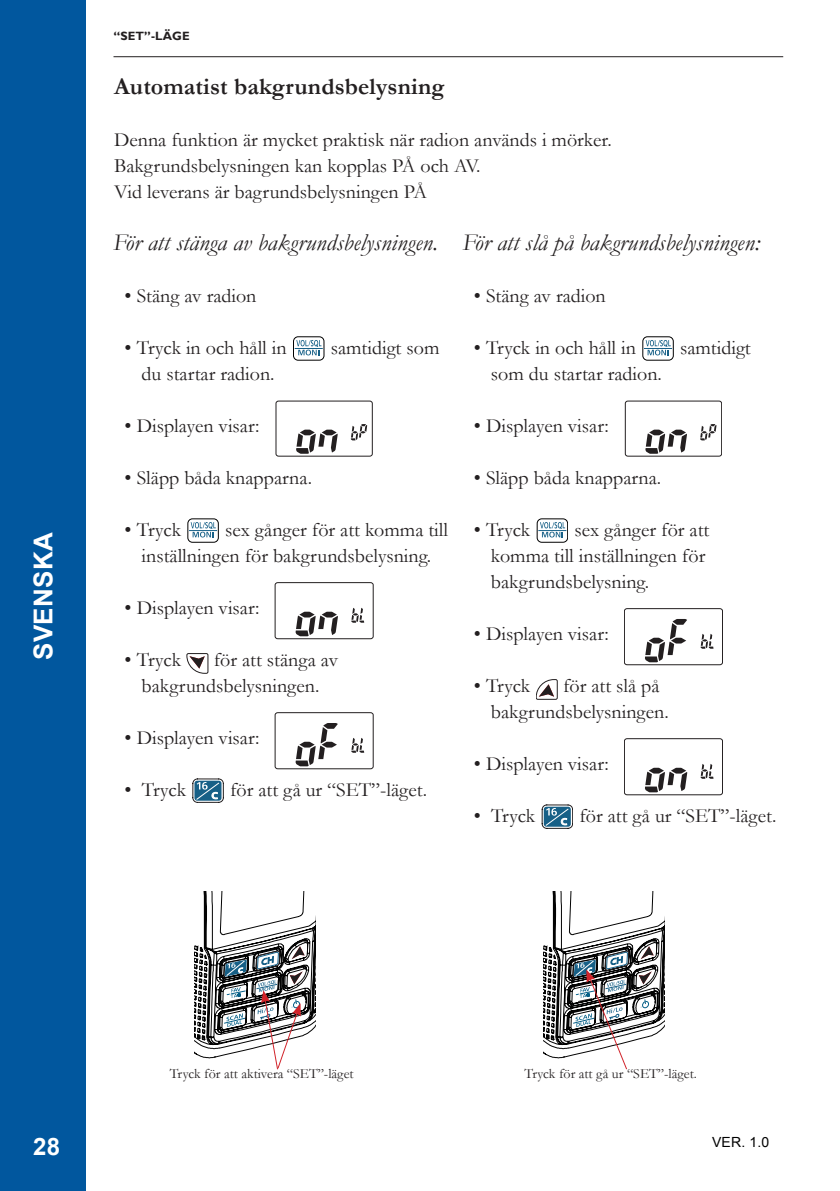
<style>
.page{position:relative;width:840px;height:1191px;background:#fff}
.page>*{position:absolute;margin:0;border:0;box-sizing:border-box;transform-origin:0 0}
.t1{font:700 26px "Arial";letter-spacing:.01em;color:#fff}
.Brödtext{font:italic 24px "Garamond";letter-spacing:.005em;color:#231f20}
.Ingress{font:700 24px "Garamond";letter-spacing:.005em;color:#231f20}
.t2{font:700 24px "Arial";color:#fff}
.Brödtext-2{font:20px/26px "Garamond";color:#231f20}
.Bildtext_bröd{font:14px "Garamond";color:#231f20}
.t3{font:14px "Arial";color:#000}
.t4{font:700 12px "Gill Sans";letter-spacing:.01em;color:#231f20}
</style>
<div class="page">
<div style="left:0;top:0;width:86px;height:1191px;background:#01579e"></div>
<hr style="left:113px;top:56px;width:669px;height:1px;background:#231f20">
<svg style="left:293px;top:336px;width:31px;height:24px"></svg>
<div style="left:275px;top:401px;width:97px;height:55px;border:1px solid #231f20;border-radius:3px"></div>
<svg style="left:350px;top:424px;width:17px;height:16px"></svg>
<svg style="left:296px;top:429px;width:41px;height:25px"></svg>
<svg style="left:187px;top:518px;width:31px;height:24px"></svg>
<svg style="left:351px;top:608px;width:13px;height:15px"></svg>
<svg style="left:295px;top:611px;width:43px;height:25px"></svg>
<div style="left:275px;top:582px;width:98px;height:57px;border:1px solid #231f20;border-radius:3px"></div>
<svg style="left:187px;top:653px;width:21px;height:20px"></svg>
<svg style="left:351px;top:738px;width:13px;height:15px"></svg>
<svg style="left:295px;top:723px;width:42px;height:43px"></svg>
<div style="left:275px;top:712px;width:98px;height:57px;border:1px solid #231f20;border-radius:3px"></div>
<svg style="left:192px;top:778px;width:31px;height:24px"></svg>
<svg style="left:642px;top:336px;width:31px;height:24px"></svg>
<div style="left:624px;top:401px;width:97px;height:55px;border:1px solid #231f20;border-radius:3px"></div>
<svg style="left:700px;top:424px;width:16px;height:16px"></svg>
<svg style="left:645px;top:429px;width:41px;height:25px"></svg>
<svg style="left:536px;top:518px;width:31px;height:24px"></svg>
<svg style="left:700px;top:634px;width:13px;height:15px"></svg>
<svg style="left:645px;top:619px;width:41px;height:43px"></svg>
<div style="left:623px;top:608px;width:99px;height:57px;border:1px solid #231f20;border-radius:3px"></div>
<svg style="left:536px;top:679px;width:21px;height:20px"></svg>
<svg style="left:700px;top:764px;width:13px;height:15px"></svg>
<svg style="left:645px;top:767px;width:41px;height:25px"></svg>
<div style="left:623px;top:738px;width:99px;height:57px;border:1px solid #231f20;border-radius:3px"></div>
<svg style="left:541px;top:804px;width:31px;height:24px"></svg>
<svg style="left:195px;top:891px;width:120px;height:179px"></svg>
<svg style="left:543px;top:891px;width:120px;height:179px"></svg>
<h1 class="t1" style="left:26px;top:660px;width:129px;rotate:-90deg">SVENSKA</h1>
<p class="t4" style="left:113px;top:29px;width:78px">“SET”-LÄGE</p>
<p class="Ingress" style="left:114px;top:70px;width:331px">Automatist bakgrundsbelysning</p>
<p class="Brödtext-2" style="left:114px;top:126px;width:499px">Denna funktion är mycket praktisk när radion används i mörker.<br>Bakgrundsbelysningen kan kopplas PÅ och AV.<br>Vid leverans är bagrundsbelysningen PÅ</p>
<p class="Brödtext" style="left:113px;top:226px;width:326px">För att stänga av bakgrundsbelysningen.</p>
<p class="Brödtext-2" style="left:124px;top:282px;width:133px">• Stäng av radion</p>
<p class="Brödtext-2" style="left:124px;top:334px;width:163px">• Tryck in och håll in</p>
<p class="Brödtext-2" style="left:330px;top:334px;width:110px">samtidigt som</p>
<p class="Brödtext-2" style="left:141px;top:360px;width:134px">du startar radion.</p>
<p class="Brödtext-2" style="left:124px;top:412px;width:136px">• Displayen visar:</p>
<p class="Brödtext-2" style="left:124px;top:464px;width:189px">• Släpp båda knapparna.</p>
<p class="Brödtext-2" style="left:124px;top:516px;width:58px">• Tryck</p>
<p class="Brödtext" style="left:462px;top:226px;width:299px">För att slå på bakgrundsbelysningen:</p>
<p class="Brödtext-2" style="left:473px;top:282px;width:133px">• Stäng av radion</p>
<p class="Brödtext-2" style="left:473px;top:334px;width:163px">• Tryck in och håll in</p>
<p class="Brödtext-2" style="left:679px;top:334px;width:72px">samtidigt</p>
<p class="Brödtext-2" style="left:490px;top:360px;width:172px">som du startar radion.</p>
<p class="Brödtext-2" style="left:473px;top:412px;width:136px">• Displayen visar:</p>
<p class="Brödtext-2" style="left:473px;top:464px;width:189px">• Släpp båda knapparna.</p>
<p class="Brödtext-2" style="left:473px;top:516px;width:58px">• Tryck</p>
<p class="Brödtext-2" style="left:141px;top:516px;width:308px;text-indent:83px">sex gånger för att komma till inställningen för bakgrundsbelysning.</p>
<p class="Brödtext-2" style="left:124px;top:594px;width:136px">• Displayen visar:</p>
<p class="Brödtext-2" style="left:124px;top:646px;width:58px">• Tryck</p>
<p class="Brödtext-2" style="left:490px;top:516px;width:220px;text-indent:83px">sex gånger för att komma till inställningen för bakgrundsbelysning.</p>
<p class="Brödtext-2" style="left:473px;top:620px;width:136px">• Displayen visar:</p>
<p class="Brödtext-2" style="left:473px;top:672px;width:58px">• Tryck</p>
<p class="Brödtext-2" style="left:141px;top:646px;width:198px;text-indent:72px">för att stänga av bakgrundsbelysningen.</p>
<p class="Brödtext-2" style="left:124px;top:724px;width:136px">• Displayen visar:</p>
<p class="Brödtext-2" style="left:124px;top:776px;width:63px">• Tryck</p>
<p class="Brödtext-2" style="left:230px;top:776px;width:198px">för att gå ur “SET”-läget.</p>
<p class="Brödtext-2" style="left:490px;top:672px;width:179px;text-indent:72px">för att slå på bakgrundsbelysningen.</p>
<p class="Brödtext-2" style="left:473px;top:750px;width:136px">• Displayen visar:</p>
<p class="Brödtext-2" style="left:473px;top:802px;width:63px">• Tryck</p>
<p class="Brödtext-2" style="left:579px;top:802px;width:198px">för att gå ur “SET”-läget.</p>
<p class="t2" style="left:33px;top:1130px;width:28px">28</p>
<p class="Bildtext_bröd" style="left:170px;top:1063px;width:185px">Tryck för att aktivera “SET”-läget</p>
<p class="Bildtext_bröd" style="left:524px;top:1063px;width:174px">Tryck för att gå ur “SET”-läget.</p>
<p class="t3" style="left:711px;top:1133px;width:59px">VER. 1.0</p>
</div>
